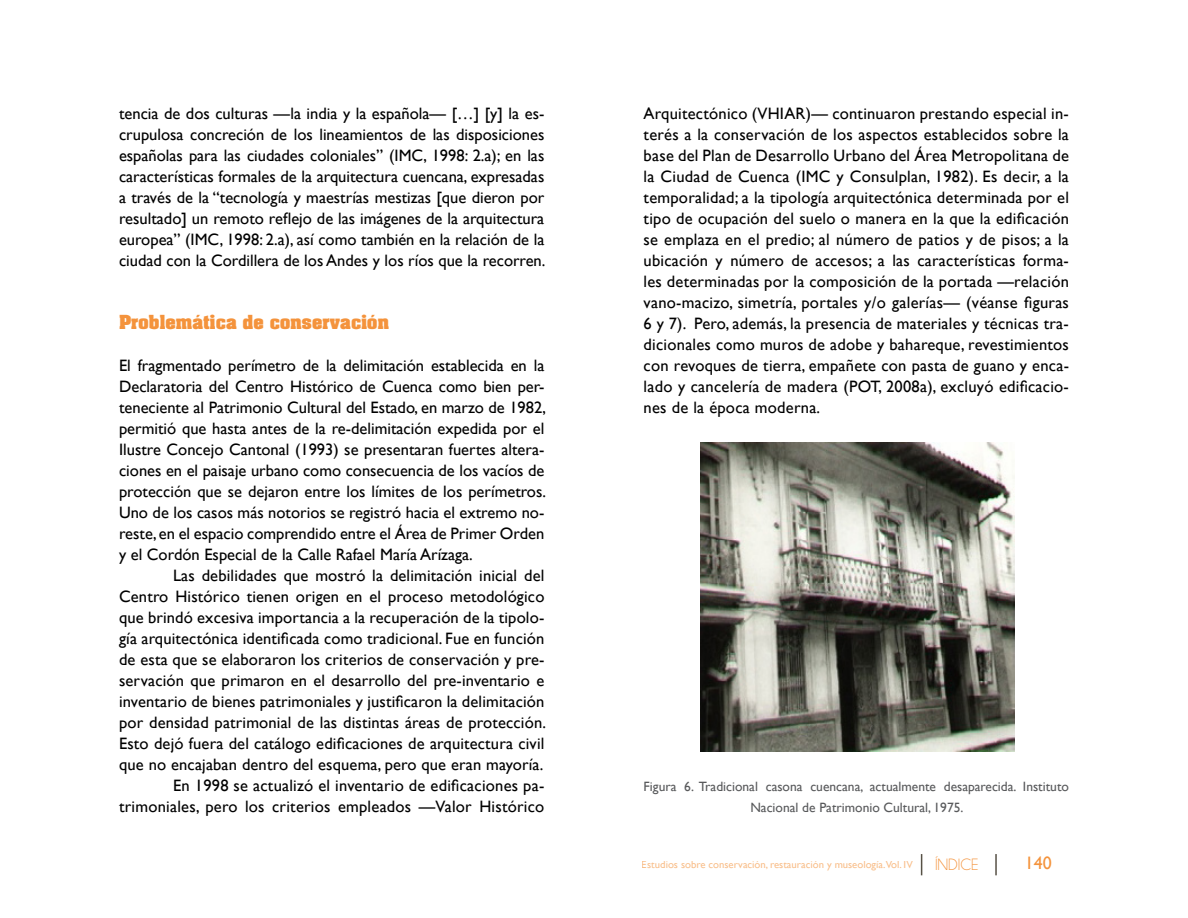
<style>
.page{position:relative;width:1188px;height:918px;background:#fff}
.page>*{position:absolute;margin:0;border:0;box-sizing:border-box;transform-origin:0 0}
.t1{font:18px "Gill Sans";color:#f4933c}
.t2{font:16.5px/21px "Gill Sans";letter-spacing:.01em;color:#000;text-align:justify}
.t3{font:700 16.5px "Aachen";letter-spacing:.015em;color:#f4933c}
.t4{font:16.5px "Champagne&Limousines";color:#f4933c}
.t5{font:13.5px/21px "Gill Sans";color:#58595b;text-align:center}
.t6{font:10.5px "Gill Sans";color:#f4933c}
</style>
<div class="page">
<hr style="left:995px;top:854px;width:2px;height:21px;background:#575146">
<svg style="left:921px;top:854px;width:1px;height:21px"></svg>
<img style="left:700px;top:442px;width:315px;height:310px">
<p class="t2" style="left:119px;top:103px;width:428px">tencia de dos culturas —la india y la española— […] [y] la es&shy;crupulosa concreción de los lineamientos de las disposiciones españolas para las ciudades coloniales” (IMC, 1998: 2.a); en las características formales de la arquitectura cuencana, expresadas a través de la “tecnología y maestrías mestizas [que dieron por resultado] un remoto reflejo de las imágenes de la arquitectura europea” (IMC, 1998: 2.a), así como también en la relación de la ciudad con la Cordillera de los Andes y los ríos que la recorren.</p>
<p class="t3" style="left:119px;top:310px;width:271px">Problemática de conservación</p>
<p class="t2" style="left:119px;top:355px;width:428px">El fragmentado perímetro de la delimitación establecida en la Declaratoria del Centro Histórico de Cuenca como bien per&shy;teneciente al Patrimonio Cultural del Estado, en marzo de 1982, permitió que hasta antes de la re-delimitación expedida por el Ilustre Concejo Cantonal (1993) se presentaran fuertes altera&shy;ciones en el paisaje urbano como consecuencia de los vacíos de protección que se dejaron entre los límites de los perímetros.<br>Uno de los casos más notorios se registró hacia el extremo no&shy;reste, en el espacio comprendido entre el Área de Primer Orden y el Cordón Especial de la Calle Rafael María Arízaga.</p>
<p class="t2" style="left:119px;top:565px;width:429px;text-align:right">Las debilidades que mostró la delimitación inicial del<br>Centro Histórico tienen origen en el proceso metodológico que brindó excesiva importancia a la recuperación de la tipolo&shy;gía arquitectónica identificada como tradicional. Fue en función de esta que se elaboraron los criterios de conservación y pre&shy;servación que primaron en el desarrollo del pre-inventario e inventario de bienes patrimoniales y justificaron la delimitación por densidad patrimonial de las distintas áreas de protección.<br>Esto dejó fuera del catálogo edificaciones de arquitectura civil que no encajaban dentro del esquema, pero que eran mayoría.<br>En 1998 se actualizó el inventario de edificaciones pa&shy;trimoniales, pero los criterios empleados —Valor Histórico</p>
<p class="t2" style="left:644px;top:103px;width:427px">Arquitectónico (VHIAR)— continuaron prestando especial in&shy;terés a la conservación de los aspectos establecidos sobre la base del Plan de Desarrollo Urbano del Área Metropolitana de la Ciudad de Cuenca (IMC y Consulplan, 1982). Es decir, a la temporalidad; a la tipología arquitectónica determinada por el tipo de ocupación del suelo o manera en la que la edificación se emplaza en el predio; al número de patios y de pisos; a la ubicación y número de accesos; a las características forma&shy;les determinadas por la composición de la portada —relación vano-macizo, simetría, portales y/o galerías— (véanse figuras 6 y 7). Pero, además, la presencia de materiales y técnicas tra&shy;dicionales como muros de adobe y bahareque, revestimientos con revoques de tierra, empañete con pasta de guano y enca&shy;lado y cancelería de madera (POT, 2008a), excluyó edificacio&shy;nes de la época moderna.</p>
<p class="t5" style="left:644px;top:776px;width:427px">Figura 6. Tradicional casona cuencana, actualmente desaparecida. Instituto<br>Nacional de Patrimonio Cultural, 1975.</p>
<p class="t6" style="left:642px;top:859px;width:272px">Estudios sobre conservación, restauración y museología.Vol. IV</p>
<p class="t4" style="left:935px;top:856px;width:45px">ÍNDICE</p>
<p class="t1" style="left:1025px;top:853px;width:28px">140</p>
</div>
